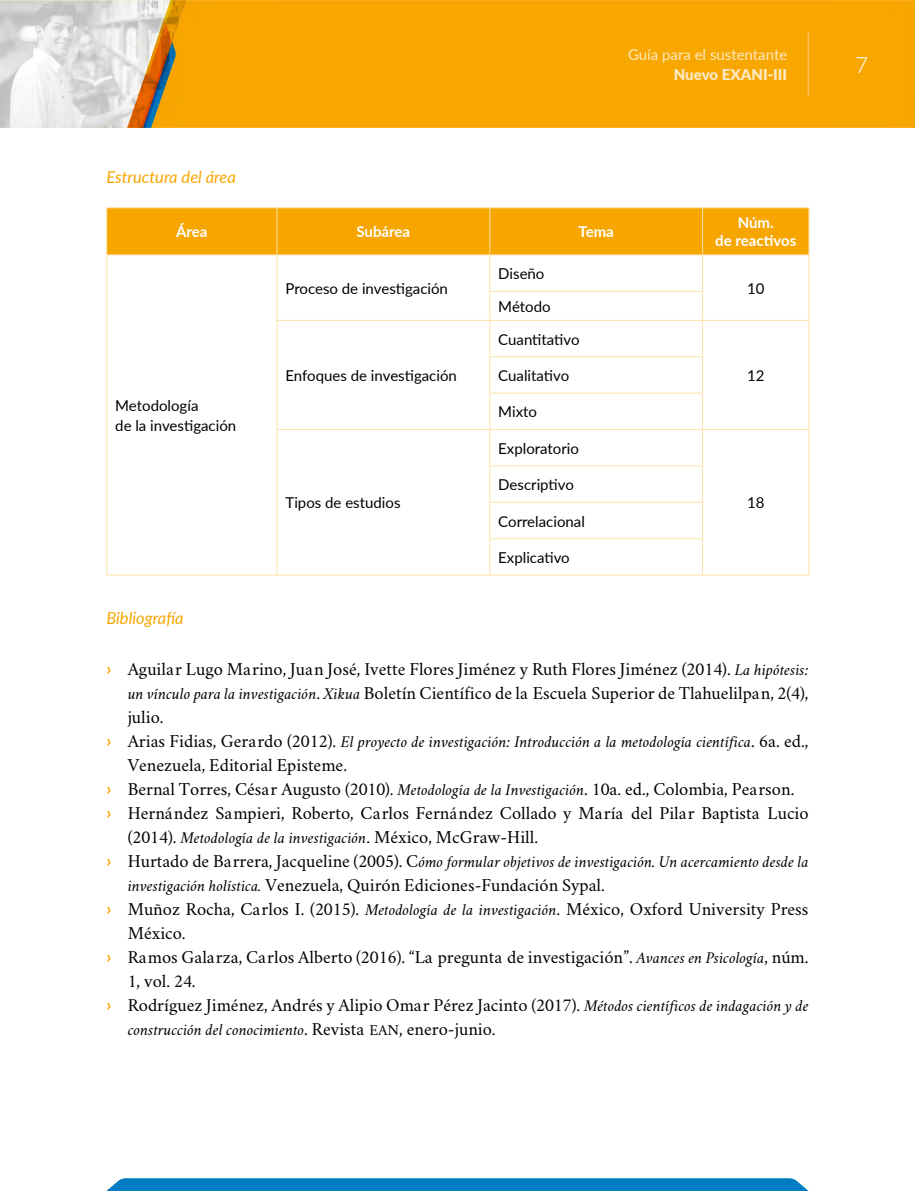
<style>
.page{position:relative;width:915px;height:1191px;background:#fff}
.page>*{position:absolute;margin:0;border:0;box-sizing:border-box;transform-origin:0 0}
.t1{font:300 22.5px "Lato";color:#fff}
.t2{font:18px/24px "Crimson";color:#000;text-align:justify}
.t3{font:italic 16.5px/24px "Crimson";color:#000}
.t4{font:italic 16.5px "Lato";color:#f7a600}
.t5{font:15px/19.5px "Lato";color:#000}
.t6{font:700 15px/18px "Lato";color:#fff;text-align:center}
.t7{font:15px "Lato";color:#fff}
.t8{font:900 15px "Lato";color:#fff}
.s1{font-family:"Lato";font-weight:600;color:#f7a600}
.s2{font-style:italic;font-size:16.5px}
.s3{font-family:"Lato";font-weight:600;font-style:normal;font-size:18px;color:#f7a600}
.s4{font-style:normal;font-size:18px}
.s5{font-style:normal;font-size:15px}
</style>
<div class="page">
<img style="left:0;top:0;width:914px;height:128px">
<hr style="left:807px;top:32px;width:1px;height:63px;background:#fff">
<svg style="left:106px;top:1178px;width:702px;height:13px"></svg>
<div style="left:107px;top:208px;width:701px;height:46px;background:#f7a600"></div>
<hr style="left:106px;top:207px;width:171px;height:1px;background:#fee2ab">
<hr style="left:106px;top:208px;width:1px;height:46px;background:#fee2ab">
<hr style="left:277px;top:207px;width:212px;height:1px;background:#fee2ab">
<hr style="left:276px;top:208px;width:1px;height:46px;background:#fee2ab">
<hr style="left:489px;top:207px;width:213px;height:1px;background:#fee2ab">
<hr style="left:489px;top:208px;width:1px;height:46px;background:#fee2ab">
<hr style="left:702px;top:207px;width:107px;height:1px;background:#fee2ab">
<hr style="left:702px;top:208px;width:1px;height:46px;background:#fee2ab">
<hr style="left:808px;top:208px;width:1px;height:46px;background:#fee2ab">
<hr style="left:106px;top:255px;width:1px;height:36px;background:#fee2ab">
<hr style="left:276px;top:255px;width:1px;height:36px;background:#fee2ab">
<hr style="left:489px;top:255px;width:1px;height:36px;background:#fee2ab">
<hr style="left:702px;top:255px;width:1px;height:36px;background:#fee2ab">
<hr style="left:808px;top:255px;width:1px;height:36px;background:#fee2ab">
<svg style="left:106px;top:291px;width:1px;height:29px"></svg>
<svg style="left:276px;top:291px;width:1px;height:29px"></svg>
<hr style="left:489px;top:291px;width:213px;height:1px;background:#fee2ab">
<svg style="left:489px;top:292px;width:1px;height:28px"></svg>
<svg style="left:702px;top:292px;width:1px;height:28px"></svg>
<svg style="left:808px;top:291px;width:1px;height:29px"></svg>
<hr style="left:106px;top:320px;width:1px;height:37px;background:#fee2ab">
<hr style="left:276px;top:320px;width:213px;height:1px;background:#fee2ab">
<hr style="left:276px;top:321px;width:1px;height:36px;background:#fee2ab">
<hr style="left:489px;top:320px;width:213px;height:1px;background:#fee2ab">
<hr style="left:489px;top:321px;width:1px;height:35px;background:#fee2ab">
<hr style="left:702px;top:320px;width:107px;height:1px;background:#fee2ab">
<hr style="left:702px;top:321px;width:1px;height:35px;background:#fee2ab">
<hr style="left:808px;top:321px;width:1px;height:36px;background:#fee2ab">
<hr style="left:106px;top:357px;width:1px;height:36px;background:#fee2ab">
<hr style="left:276px;top:357px;width:1px;height:36px;background:#fee2ab">
<hr style="left:489px;top:356px;width:213px;height:1px;background:#fee2ab">
<hr style="left:489px;top:357px;width:1px;height:36px;background:#fee2ab">
<hr style="left:702px;top:357px;width:1px;height:36px;background:#fee2ab">
<hr style="left:808px;top:357px;width:1px;height:36px;background:#fee2ab">
<hr style="left:106px;top:393px;width:1px;height:36px;background:#fee2ab">
<hr style="left:276px;top:393px;width:1px;height:36px;background:#fee2ab">
<hr style="left:489px;top:393px;width:213px;height:1px;background:#fee2ab">
<hr style="left:489px;top:393px;width:1px;height:36px;background:#fee2ab">
<hr style="left:702px;top:393px;width:1px;height:36px;background:#fee2ab">
<hr style="left:808px;top:393px;width:1px;height:36px;background:#fee2ab">
<hr style="left:106px;top:429px;width:1px;height:37px;background:#fee2ab">
<hr style="left:276px;top:429px;width:213px;height:1px;background:#fee2ab">
<hr style="left:276px;top:430px;width:1px;height:36px;background:#fee2ab">
<hr style="left:489px;top:429px;width:213px;height:1px;background:#fee2ab">
<hr style="left:489px;top:430px;width:1px;height:35px;background:#fee2ab">
<hr style="left:702px;top:429px;width:107px;height:1px;background:#fee2ab">
<hr style="left:702px;top:430px;width:1px;height:35px;background:#fee2ab">
<hr style="left:808px;top:430px;width:1px;height:36px;background:#fee2ab">
<hr style="left:106px;top:466px;width:1px;height:36px;background:#fee2ab">
<hr style="left:276px;top:466px;width:1px;height:36px;background:#fee2ab">
<hr style="left:489px;top:465px;width:213px;height:1px;background:#fee2ab">
<hr style="left:489px;top:466px;width:1px;height:36px;background:#fee2ab">
<hr style="left:702px;top:466px;width:1px;height:36px;background:#fee2ab">
<hr style="left:808px;top:466px;width:1px;height:36px;background:#fee2ab">
<hr style="left:106px;top:502px;width:1px;height:37px;background:#fee2ab">
<hr style="left:276px;top:502px;width:1px;height:37px;background:#fee2ab">
<hr style="left:489px;top:502px;width:213px;height:1px;background:#fee2ab">
<hr style="left:489px;top:503px;width:1px;height:35px;background:#fee2ab">
<hr style="left:702px;top:503px;width:1px;height:35px;background:#fee2ab">
<hr style="left:808px;top:502px;width:1px;height:37px;background:#fee2ab">
<hr style="left:106px;top:539px;width:1px;height:36px;background:#fee2ab">
<hr style="left:276px;top:539px;width:1px;height:36px;background:#fee2ab">
<hr style="left:489px;top:538px;width:213px;height:1px;background:#fee2ab">
<hr style="left:489px;top:539px;width:1px;height:36px;background:#fee2ab">
<hr style="left:702px;top:539px;width:1px;height:36px;background:#fee2ab">
<hr style="left:808px;top:539px;width:1px;height:36px;background:#fee2ab">
<hr style="left:106px;top:575px;width:171px;height:1px;background:#fee2ab">
<hr style="left:277px;top:575px;width:212px;height:1px;background:#fee2ab">
<hr style="left:489px;top:575px;width:213px;height:1px;background:#fee2ab">
<hr style="left:702px;top:575px;width:107px;height:1px;background:#fee2ab">
<hr style="left:106px;top:254px;width:171px;height:1px;background:#fee2ab">
<hr style="left:277px;top:254px;width:212px;height:1px;background:#fee2ab">
<hr style="left:489px;top:254px;width:213px;height:1px;background:#fee2ab">
<hr style="left:702px;top:254px;width:107px;height:1px;background:#fee2ab">
<p class="t7" style="left:627px;top:44px;width:161px">Guía para el sustentante</p>
<p class="t8" style="left:673px;top:63px;width:115px">Nuevo EXANI-III</p>
<p class="t4" style="left:106px;top:166px;width:131px">Estructura del área</p>
<p class="t6" style="left:176px;top:222px;width:33px">Área</p>
<p class="t6" style="left:356px;top:222px;width:55px">Subárea</p>
<p class="t6" style="left:578px;top:222px;width:37px">Tema</p>
<p class="t6" style="left:715px;top:213px;width:82px">Núm.<br>de reactivos</p>
<p class="t5" style="left:115px;top:395px;width:122px">Metodología<br>de la investigación</p>
<p class="t5" style="left:285px;top:278px;width:164px">Proceso de investigación</p>
<p class="t5" style="left:285px;top:365px;width:173px">Enfoques de investigación</p>
<p class="t5" style="left:285px;top:492px;width:116px">Tipos de estudios</p>
<p class="t5" style="left:498px;top:263px;width:48px">Diseño</p>
<p class="t5" style="left:498px;top:296px;width:54px">Método</p>
<p class="t5" style="left:746px;top:278px;width:19px">10</p>
<p class="t5" style="left:498px;top:329px;width:83px">Cuantitativo</p>
<p class="t5" style="left:498px;top:365px;width:72px">Cualitativo</p>
<p class="t5" style="left:746px;top:365px;width:19px">12</p>
<p class="t5" style="left:498px;top:401px;width:40px">Mixto</p>
<p class="t5" style="left:498px;top:438px;width:82px">Exploratorio</p>
<p class="t5" style="left:498px;top:474px;width:77px">Descriptivo</p>
<p class="t5" style="left:498px;top:511px;width:88px">Correlacional</p>
<p class="t5" style="left:498px;top:547px;width:73px">Explicativo</p>
<p class="t5" style="left:746px;top:492px;width:19px">18</p>
<p class="t4" style="left:106px;top:606px;width:79px">Bibliografía</p>
<p class="t2" style="left:128px;top:655px;width:682px;text-indent:-21px"><span class="s1">›</span> Aguilar Lugo Marino, Juan José, Ivette Flores Jiménez y Ruth Flores Jiménez (2014). <span class="s2">La hipótesis: un vínculo para la investigación</span>. <span class="s2">Xikua</span> Boletín Científico de la Escuela Superior de Tlahuelilpan, 2(4), julio.</p>
<p class="t3" style="left:106px;top:729px;width:703px"><span class="s3">›</span> <span class="s4">Arias Fidias, Gerardo (2012).</span> El proyecto de investigación: Introducción a la metodología científica<span class="s4">. 6a. ed.,</span></p>
<p class="t2" style="left:106px;top:751px;width:703px;text-align:left;text-indent:21px">Venezuela, Editorial Episteme.<br><span class="s1">›</span> Bernal Torres, César Augusto (2010). <span class="s2">Metodología de la Investigación</span>. 10a. ed., Colombia, Pearson.<br><span class="s1">›</span> Hernández Sampieri, Roberto, Carlos Fernández Collado y María del Pilar Baptista Lucio</p>
<p class="t3" style="left:106px;top:825px;width:703px;text-indent:21px"><span class="s4">(2014).</span> Metodología de la investigación<span class="s4">. México, McGraw-Hill.<br></span><span class="s3">›</span> <span class="s4">Hurtado de Barrera, Jacqueline (2005). C</span>ómo formular objetivos de investigación. Un acercamiento desde la</p>
<p class="t2" style="left:128px;top:871px;width:478px"><span class="s2">investigación holística.</span> Venezuela, Quirón Ediciones‐Fundación Sypal.</p>
<p class="t2" style="left:106px;top:895px;width:703px"><span class="s1">›</span> Muñoz Rocha, Carlos I. (2015). <span class="s2">Metodología de la investigación</span>. México, Oxford University Press</p>
<p class="t2" style="left:128px;top:919px;width:59px">México.</p>
<p class="t2" style="left:106px;top:943px;width:703px"><span class="s1">›</span> Ramos Galarza, Carlos Alberto (2016). “La pregunta de investigación”. <span class="s2">Avances en Psicología</span>, núm.</p>
<p class="t2" style="left:128px;top:967px;width:69px">1, vol. 24.</p>
<p class="t2" style="left:106px;top:991px;width:703px"><span class="s1">›</span> Rodríguez Jiménez, Andrés y Alipio Omar Pérez Jacinto (2017). <span class="s2">Métodos científicos de indagación y de</span></p>
<p class="t3" style="left:128px;top:1017px;width:369px">construcción del conocimiento<span class="s4">. Revista</span> <span class="s5">EAN</span><span class="s4">, enero-junio.</span></p>
<p class="t1" style="left:854px;top:49px;width:15px">7</p>
</div>
